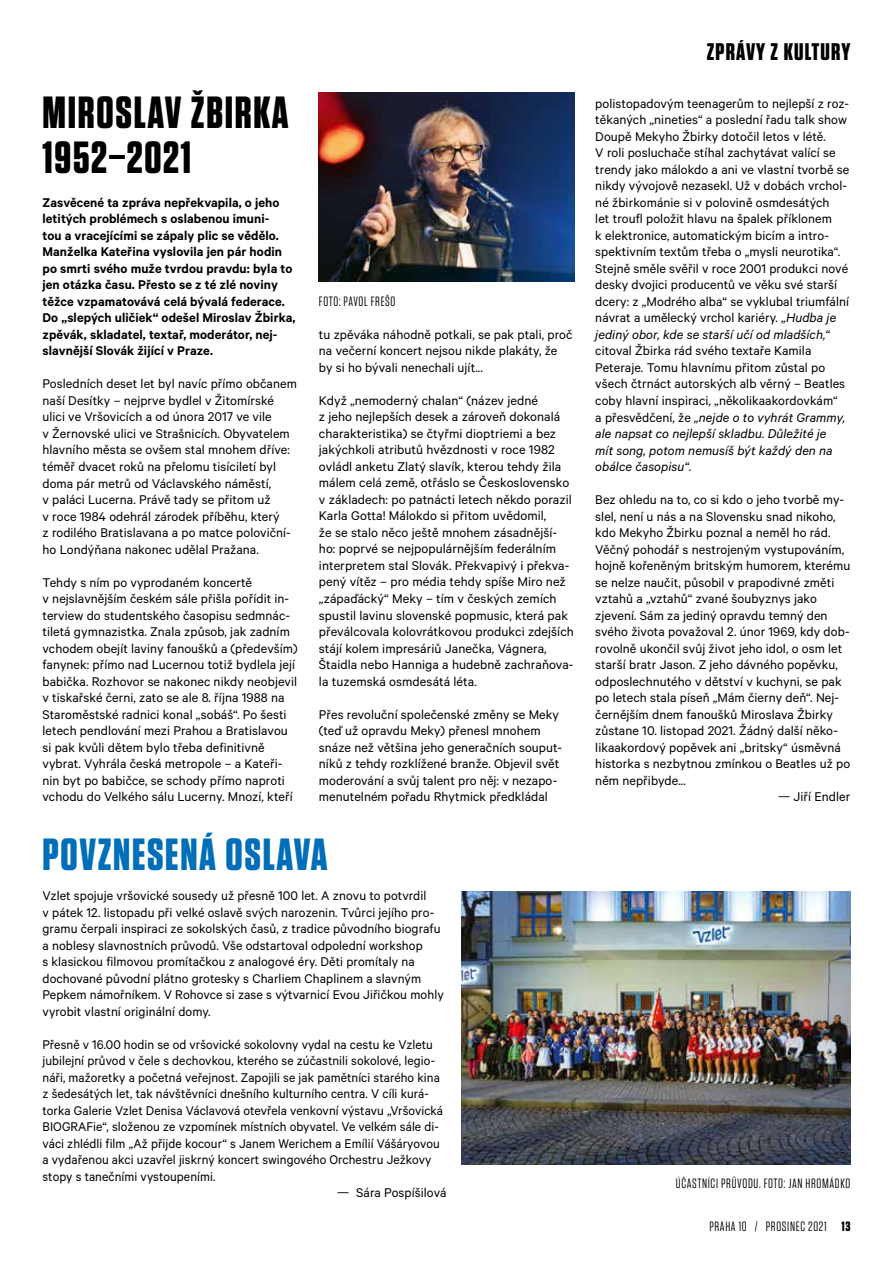
<style>
.page{position:relative;width:893px;height:1263px;background:#fff}
.page>*{position:absolute;margin:0;border:0;box-sizing:border-box;transform-origin:0 0}
.t1{font:700 45px/45px "Tungsten";letter-spacing:.04em;color:#000}
.t2{font:700 45px "Tungsten";letter-spacing:.04em;color:#006eb8}
.t3{font:700 24px "Tungsten";letter-spacing:.05em;color:#000}
.t4{font:14.25px/16.5px "Calibre";letter-spacing:.005em;color:#000}
.t5{font:600 14.25px/16.5px "Calibre";letter-spacing:.005em;color:#000}
.t6{font:13.5px "Tungsten";letter-spacing:.05em;color:#000}
.s1{font-style:italic}
.s2{font-weight:700}
</style>
<div class="page">
<img style="left:319px;top:92px;width:255px;height:190px">
<img style="left:462px;top:891px;width:388px;height:273px">
<h1 class="t1" style="left:43px;top:91px;width:248px">MIROSLAV ŽBIRKA<br>1952–2021</h1>
<p class="t5" style="left:43px;top:194px;width:254px">Zasvěcené ta zpráva nepřekvapila, o jeho letitých problémech s oslabenou imuni-<br>tou a vracejícími se zápaly plic se vědělo.<br>Manželka Kateřina vyslovila jen pár hodin po smrti svého muže tvrdou pravdu: byla to jen otázka času. Přesto se z té zlé noviny těžce vzpamatovává celá bývalá federace.<br>Do „slepých uličiek“ odešel Miroslav Žbirka, zpěvák, skladatel, textař, moderátor, nej&shy;slavnější Slovák žijící v Praze.</p>
<p class="t4" style="left:43px;top:375px;width:256px">Posledních deset let byl navíc přímo občanem naší Desítky – nejprve bydlel v Žitomírské ulici ve Vršovicích a od února 2017 ve vile<br>v Žernovské ulici ve Strašnicích. Obyvatelem hlavního města se ovšem stal mnohem dříve: téměř dvacet roků na přelomu tisíciletí byl doma pár metrů od Václavského náměstí,<br>v paláci Lucerna. Právě tady se přitom už<br>v roce 1984 odehrál zárodek příběhu, který<br>z rodilého Bratislavana a po matce poloviční&shy;ho Londýňana nakonec udělal Pražana.</p>
<p class="t4" style="left:43px;top:573px;width:257px">Tehdy s ním po vyprodaném koncertě<br>v nejslavnějším českém sále přišla pořídit in&shy;terview do studentského časopisu sedmnác&shy;tiletá gymnazistka. Znala způsob, jak zadním vchodem obejít laviny fanoušků a (především) fanynek: přímo nad Lucernou totiž bydlela její babička. Rozhovor se nakonec nikdy neobjevil v tiskařské černi, zato se ale 8. října 1988 na Staroměstské radnici konal „sobáš“. Po šesti letech pendlování mezi Prahou a Bratislavou si pak kvůli dětem bylo třeba definitivně vybrat. Vyhrála česká metropole – a Kateři&shy;nin byt po babičce, se schody přímo naproti vchodu do Velkého sálu Lucerny. Mnozí, kteří</p>
<p class="t6" style="left:319px;top:294px;width:78px">FOTO: PAVOL FREŠO</p>
<p class="t4" style="left:319px;top:326px;width:255px">tu zpěváka náhodně potkali, se pak ptali, proč na večerní koncert nejsou nikde plakáty, že by si ho bývali nenechali ujít...</p>
<p class="t4" style="left:319px;top:392px;width:256px">Když „nemoderný chalan“ (název jedné<br>z jeho nejlepších desek a zároveň dokonalá charakteristika) se čtyřmi dioptriemi a bez jakýchkoli atributů hvězdnosti v roce 1982 ovládl anketu Zlatý slavík, kterou tehdy žila málem celá země, otřáslo se Československo v základech: po patnácti letech někdo porazil Karla Gotta! Málokdo si přitom uvědomil,<br>že se stalo něco ještě mnohem zásadnější&shy;ho: poprvé se nejpopulárnějším federálním interpretem stal Slovák. Překvapivý i překva&shy;pený vítěz – pro média tehdy spíše Miro než „zápaďácký“ Meky – tím v českých zemích spustil lavinu slovenské popmusic, která pak převálcovala kolovrátkovou produkci zdejších stájí kolem impresáriů Janečka, Vágnera, Štaidla nebo Hanniga a hudebně zachraňova&shy;la tuzemská osmdesátá léta.</p>
<p class="t4" style="left:319px;top:705px;width:245px">Přes revoluční společenské změny se Meky (teď už opravdu Meky) přenesl mnohem snáze než většina jeho generačních souput&shy;níků z tehdy rozklížené branže. Objevil svět moderování a svůj talent pro něj: v nezapo&shy;menutelném pořadu Rhytmick předkládal</p>
<h1 class="t2" style="left:43px;top:830px;width:287px">POVZNESENÁ OSLAVA</h1>
<p class="t4" style="left:43px;top:887px;width:403px">Vzlet spojuje vršovické sousedy už přesně 100 let. A znovu to potvrdil<br>v pátek 12. listopadu při velké oslavě svých narozenin. Tvůrci jejího pro&shy;gramu čerpali inspiraci ze sokolských časů, z tradice původního biografu a noblesy slavnostních průvodů. Vše odstartoval odpolední workshop<br>s klasickou filmovou promítačkou z analogové éry. Děti promítaly na dochované původní plátno grotesky s Charliem Chaplinem a slavným Pepkem námořníkem. V Rohovce si zase s výtvarnicí Evou Jiřičkou mohly vyrobit vlastní originální domy.</p>
<p class="t4" style="left:43px;top:1035px;width:402px">Přesně v 16.00 hodin se od vršovické sokolovny vydal na cestu ke Vzletu jubilejní průvod v čele s dechovkou, kterého se zúčastnili sokolové, legio&shy;náři, mažoretky a početná veřejnost. Zapojili se jak pamětníci starého kina z šedesátých let, tak návštěvníci dnešního kulturního centra. V cíli kurá&shy;torka Galerie Vzlet Denisa Václavová otevřela venkovní výstavu „Vršovická BIOGRAFie“, složenou ze vzpomínek místních obyvatel. Ve velkém sále di&shy;váci zhlédli film „Až přijde kocour“ s Janem Werichem a Emílií Vášáryovou a vydařenou akci uzavřel jiskrný koncert swingového Orchestru Ježkovy stopy s tanečními vystoupeními.</p>
<p class="t4" style="left:337px;top:1184px;width:111px">— Sára Pospíšilová</p>
<h2 class="t3" style="left:707px;top:38px;width:145px">ZPRÁVY Z KULTURY</h2>
<p class="t4" style="left:595px;top:95px;width:256px">polistopadovým teenagerům to nejlepší z roz&shy;těkaných „nineties“ a poslední řadu talk show Doupě Mekyho Žbirky dotočil letos v létě.<br>V roli posluchače stíhal zachytávat valící se trendy jako málokdo a ani ve vlastní tvorbě se nikdy vývojově nezasekl. Už v dobách vrchol&shy;né žbirkománie si v polovině osmdesátých<br>let troufl položit hlavu na špalek příklonem<br>k elektronice, automatickým bicím a intro&shy;spektivním textům třeba o „mysli neurotika“.<br>Stejně směle svěřil v roce 2001 produkci nové desky dvojici producentů ve věku své starší dcery: z „Modrého alba“ se vyklubal triumfální návrat a umělecký vrchol kariéry. <span class="s1">„Hudba je jediný obor, kde se starší učí od mladších,“</span></p>
<p class="t4" style="left:595px;top:342px;width:251px">citoval Žbirka rád svého textaře Kamila Peteraje. Tomu hlavnímu přitom zůstal po všech čtrnáct autorských alb věrný – Beatles coby hlavní inspiraci, „několikaakordovkám“ a přesvědčení, že <span class="s1">„nejde o to vyhrát Grammy, ale napsat co nejlepší skladbu. Důležité je mít song, potom nemusíš být každý den na obálce časopisu“</span>.</p>
<p class="t4" style="left:595px;top:491px;width:257px">Bez ohledu na to, co si kdo o jeho tvorbě my&shy;slel, není u nás a na Slovensku snad nikoho, kdo Mekyho Žbirku poznal a neměl ho rád.<br>Věčný pohodář s nestrojeným vystupováním, hojně kořeněným britským humorem, kterému se nelze naučit, působil v prapodivné změti vztahů a „vztahů“ zvané šoubyznys jako zjevení. Sám za jediný opravdu temný den svého života považoval 2. únor 1969, kdy dob&shy;rovolně ukončil svůj život jeho idol, o osm let starší bratr Jason. Z jeho dávného popěvku, odposlechnutého v dětství v kuchyni, se pak po letech stala píseň „Mám čierny deň“. Nej&shy;černějším dnem fanoušků Miroslava Žbirky zůstane 10. listopad 2021. Žádný další něko&shy;likaakordový popěvek ani „britsky“ úsměvná historka s nezbytnou zmínkou o Beatles už po něm nepřibyde...</p>
<p class="t4" style="left:778px;top:788px;width:74px">— Jiří Endler</p>
<p class="t6" style="left:676px;top:1176px;width:176px">ÚČASTNÍCI PRŮVODU. FOTO: JAN HROMÁDKO</p>
<p class="t6" style="left:709px;top:1219px;width:143px">PRAHA 10 / PROSINEC 2021 <span class="s2">13</span></p>
</div>
